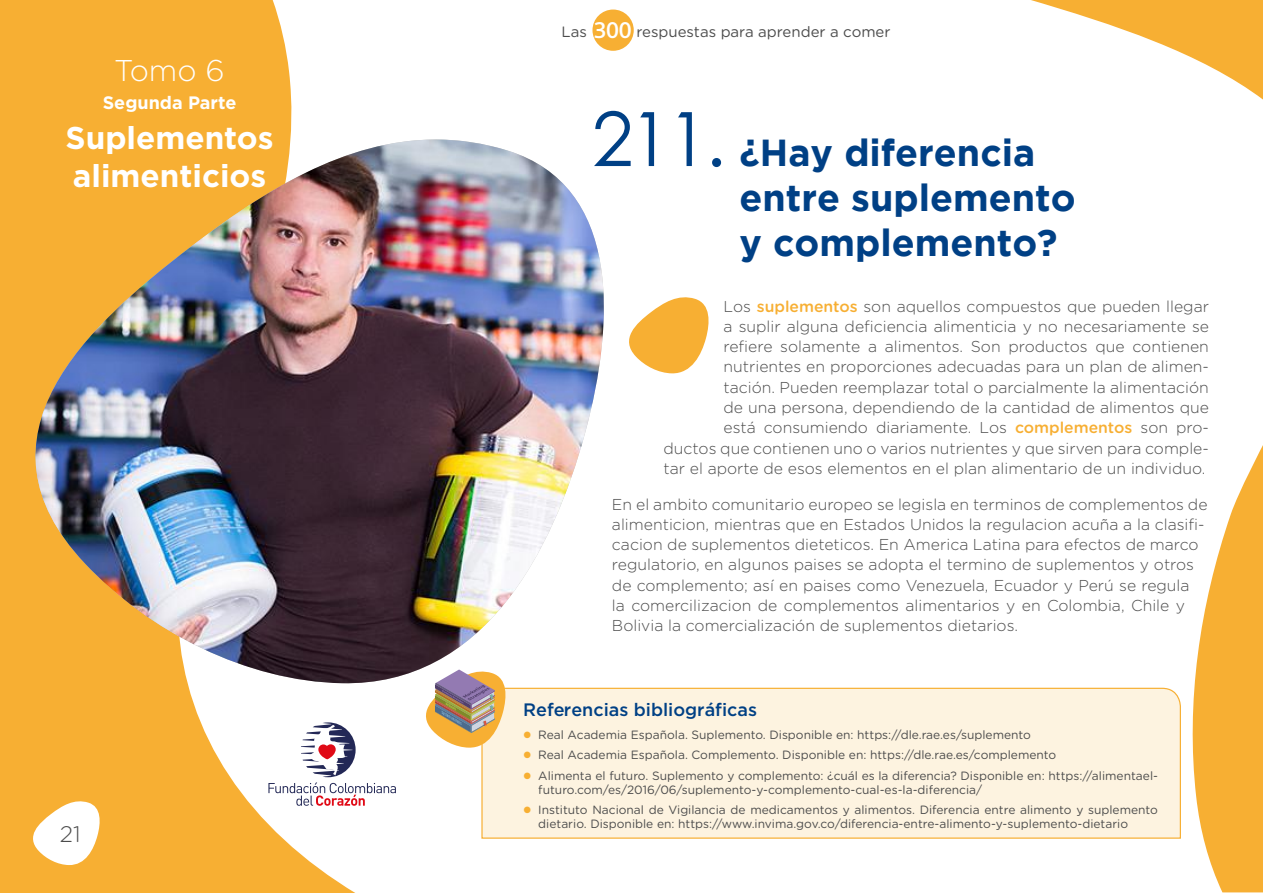
<style>
.page{position:relative;width:1263px;height:893px;background:#fff}
.page>*{position:absolute;margin:0;border:0;box-sizing:border-box;transform-origin:0 0}
.t1{font:75px "Century Gothic";color:#004085}
.t2{font:700 37.5px/45px "Gotham";color:#004085}
.t3{font:700 31.5px/37.5px "Gotham";color:#fff}
.t4{font:300 30px "Gotham";color:#fff}
.t5{font:500 24px "Bliss Pro";color:#fff}
.t6{font:300 22.5px "Gotham Rounded";color:#4c4c4c}
.t7{font:500 18px "Gotham";color:#004085}
.t8{font:700 18px "Gotham";color:#fff}
.t9{font:300 15.75px/20.2px "Gotham Rounded";color:#4c4c4c;text-align:right}
.t10{font:15px "Gotham Rounded";color:#4c4c4c}
.t11{font:12px/20.2px "Gotham Rounded";color:#4c4c4c}
.s1{font-weight:500;color:#f7af33}
</style>
<div class="page">
<svg style="left:0;top:0;width:355px;height:893px;fill:#f7af33"></svg>
<svg style="left:1031px;top:0;width:232px;height:100px"></svg>
<svg style="left:1192px;top:445px;width:71px;height:447px"></svg>
<svg style="left:25px;top:798px;width:77px;height:67px"></svg>
<div style="left:592px;top:10px;width:42px;height:41px;background:#f7af33;border-radius:50%"></div>
<svg style="left:629px;top:297px;width:80px;height:77px"></svg>
<svg style="left:268px;top:722px;width:128px;height:84px"></svg>
<svg style="left:0;top:113px;width:449px;height:573px;background:#f8ba4f"></svg>
<img style="left:33px;top:140px;width:571px;height:546px">
<div style="left:481px;top:687px;width:700px;height:152px;background:#fdf3e0"></div>
<img style="left:416px;top:668px;width:92px;height:80px">
<svg style="left:524px;top:732px;width:7px;height:6px"></svg>
<svg style="left:524px;top:752px;width:7px;height:7px"></svg>
<svg style="left:524px;top:772px;width:7px;height:7px"></svg>
<svg style="left:524px;top:807px;width:7px;height:6px"></svg>
<h3 class="t4" style="left:114px;top:54px;width:112px">Tomo 6</h3>
<p class="t8" style="left:103px;top:92px;width:135px">Segunda Parte</p>
<h3 class="t3" style="left:66px;top:118px;width:210px">Suplementos alimenticios</h3>
<h3 class="t6" style="left:60px;top:819px;width:22px">21</h3>
<h3 class="t5" style="left:594px;top:15px;width:40px">300</h3>
<p class="t10" style="left:561px;top:21px;width:27px">Las</p>
<p class="t10" style="left:636px;top:21px;width:256px">respuestas para aprender a comer</p>
<h1 class="t1" style="left:592px;top:87px;width:136px">211.</h1>
<h2 class="t2" style="left:739px;top:129px;width:338px">¿Hay diferencia entre suplemento y complemento?</h2>
<p class="t9" style="left:663px;top:295px;width:547px">Los <span class="s1">suplementos</span> son aquellos compuestos que pueden llegar<br>a suplir alguna deficiencia alimenticia y no necesariamente se<br>refiere solamente a alimentos. Son productos que contienen nutrientes en proporciones adecuadas para un plan de alimen-<br>tación. Pueden reemplazar total o parcialmente la alimentación<br>de una persona, dependiendo de la cantidad de alimentos que<br>está consumiendo diariamente. Los <span class="s1">complementos</span> son pro-<br>ductos que contienen uno o varios nutrientes y que sirven para comple&shy;tar el aporte de esos elementos en el plan alimentario de un individuo.</p>
<p class="t9" style="left:612px;top:493px;width:597px;text-align:left">En el ambito comunitario europeo se legisla en terminos de complementos de alimenticion, mientras que en Estados Unidos la regulacion acuña a la clasifi&shy;cacion de suplementos dieteticos. En America Latina para efectos de marco regulatorio, en algunos paises se adopta el termino de suplementos y otros de complemento; así en paises como Venezuela, Ecuador y Perú se regula<br>la comercilizacion de complementos alimentarios y en Colombia, Chile y Bolivia la comercialización de suplementos dietarios.</p>
<p class="t7" style="left:523px;top:699px;width:235px">Referencias bibliográficas</p>
<p class="t11" style="left:538px;top:724px;width:621px">Real Academia Española. Suplemento. Disponible en: https://dle.rae.es/suplemento<br>Real Academia Española. Complemento. Disponible en: https://dle.rae.es/complemento<br>Alimenta el futuro. Suplemento y complemento: ¿cuál es la diferencia? Disponible en: https://alimentael-</p>
<p class="t11" style="left:538px;top:779px;width:621px">futuro.com/es/2016/06/suplemento-y-complemento-cual-es-la-diferencia/<br>Instituto Nacional de Vigilancia de medicamentos y alimentos. Diferencia entre alimento y suplemento</p>
<p class="t11" style="left:538px;top:813px;width:591px">dietario. Disponible en: https://www.invima.gov.co/diferencia-entre-alimento-y-suplemento-dietario</p>
</div>
